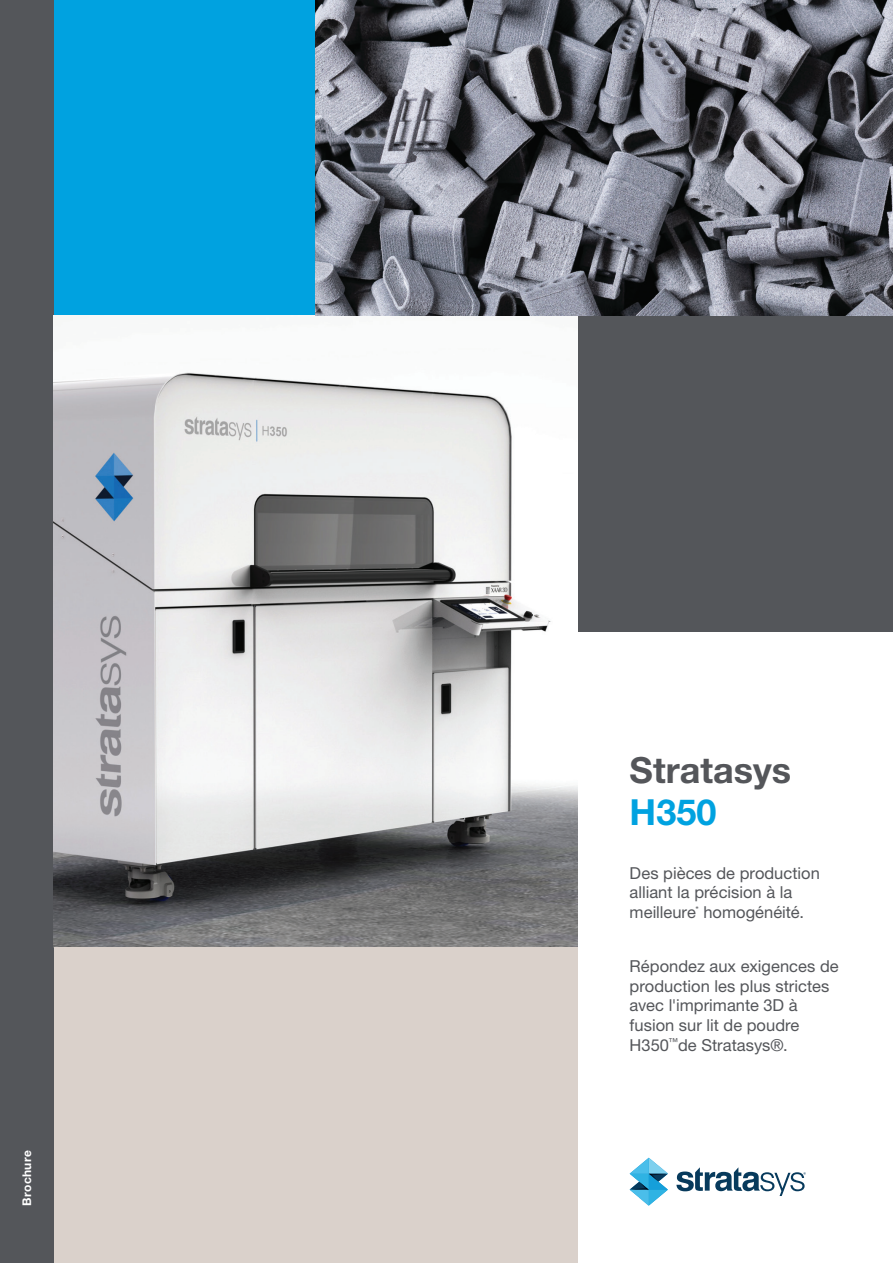
<style>
.page{position:relative;width:893px;height:1263px;background:#fff}
.page>*{position:absolute;margin:0;border:0;box-sizing:border-box;transform-origin:0 0}
.t1{font:700 36px "Helvetica Neue LT Std";color:#54565a}
.t2{font:700 36px "Helvetica Neue LT Std";color:#00a2e0}
.t3{font:16.5px/19.8px "Helvetica Neue LT Std";color:#54565a}
.t4{font:700 12px "Helvetica Neue LT Std";letter-spacing:.025em;color:#fff}
</style>
<div class="page">
<div style="left:0;top:0;width:54px;height:1263px;background:#54565a"></div>
<div style="left:54px;top:0;width:262px;height:316px;background:#00a2e0"></div>
<div style="left:577px;top:316px;width:316px;height:315px;background:#54565a"></div>
<img style="left:54px;top:372px;width:523px;height:575px">
<div style="left:54px;top:947px;width:523px;height:316px;background:#dad1cb"></div>
<svg style="left:630px;top:1158px;width:38px;height:47px"></svg>
<svg style="left:676px;top:1167px;width:130px;height:29px"></svg>
<img style="left:316px;top:0;width:577px;height:316px">
<p class="t4" style="left:20px;top:1205px;width:57px;rotate:-90deg">Brochure</p>
<h1 class="t1" style="left:630px;top:748px;width:163px">Stratasys</h1>
<h1 class="t2" style="left:630px;top:790px;width:88px">H350</h1>
<p class="t3" style="left:630px;top:862px;width:192px">Des pièces de production alliant la précision à la meilleure<sup>*</sup> homogénéité.</p>
<p class="t3" style="left:630px;top:956px;width:210px">Répondez aux exigences de production les plus strictes avec l'imprimante 3D à fusion sur lit de poudre<br>H350<sup>™</sup>de Stratasys®.</p>
</div>
